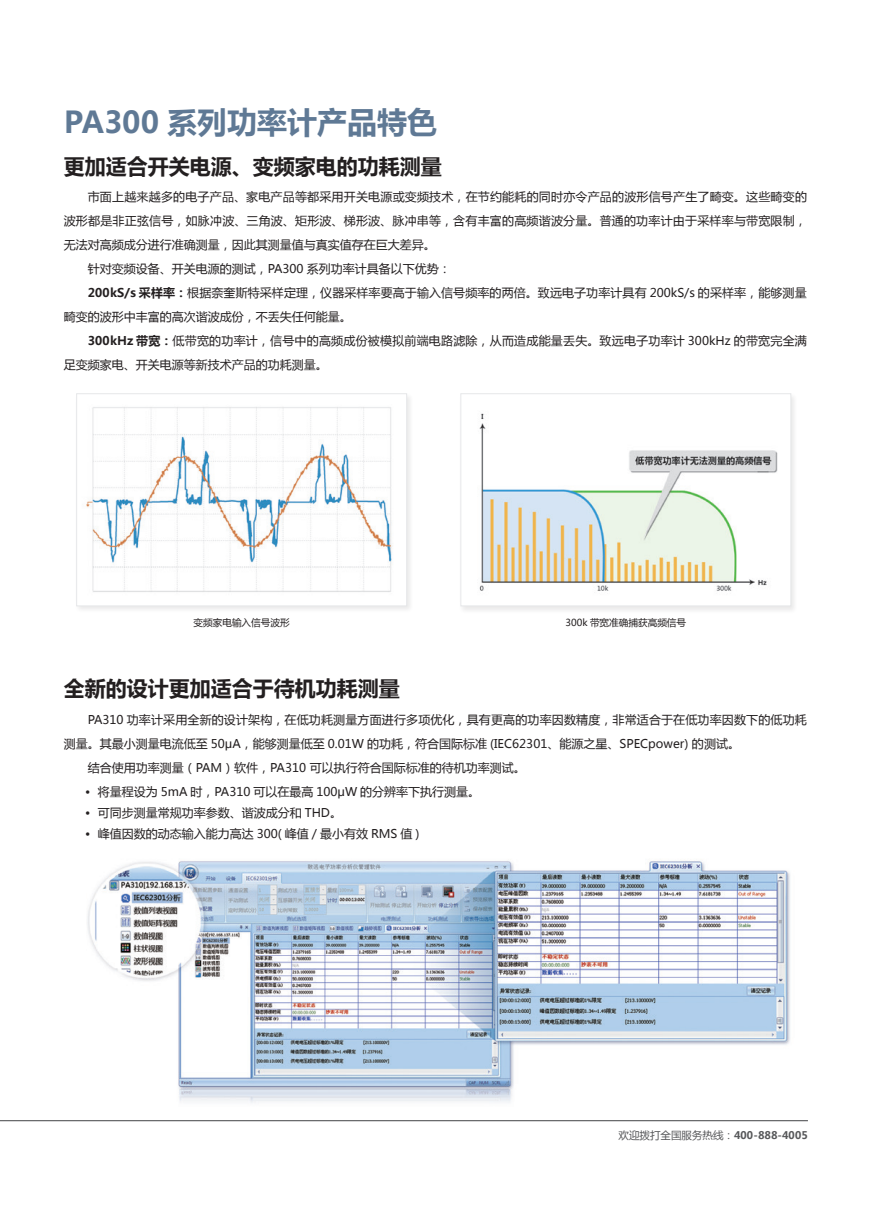
<style>
.page{position:relative;width:893px;height:1212px;background:#fff}
.page>*{position:absolute;margin:0;border:0;box-sizing:border-box;transform-origin:0 0}
.t1{font:700 30px "Microsoft Ya Hei";color:#5f7995}
.t2{font:700 21px "Microsoft Ya Hei";color:#231f20}
.t3{font:12px "Microsoft Ya Hei";color:#231f20}
.t4{font:12px "Microsoft Ya Hei";letter-spacing:.02em;color:#231f20}
.t5{font:700 10.5px "Microsoft Ya Hei";color:#57585a}
.t6{font:9.6px "Microsoft Ya Hei";color:#231f20}
.s1{font-weight:700}
.s2{font-weight:400}
</style>
<div class="page">
<img style="left:87px;top:861px;width:703px;height:242px">
<hr style="left:0;top:1120px;width:808px;height:1px;background:#57585a">
<div style="left:74px;top:392px;width:340px;height:222px;background:#231f20;opacity:.1"></div>
<img style="left:86px;top:407px;width:306px;height:185px">
<div style="left:458px;top:393px;width:340px;height:221px;background:#f2f2f2"></div>
<img style="left:463px;top:396px;width:326px;height:208px">
<div style="left:461px;top:394px;width:330px;height:212px;border:1px solid #e6e7e9"></div>
<h1 class="t1" style="left:64px;top:101px;width:375px">PA300 系列功率计产品特色</h1>
<h2 class="t2" style="left:64px;top:151px;width:380px">更加适合开关电源、变频家电的功耗测量</h2>
<p class="t3" style="left:88px;top:189px;width:721px">市面上越来越多的电子产品、家电产品等都采用开关电源或变频技术，在节约能耗的同时亦令产品的波形信号产生了畸变。这些畸变的</p>
<p class="t4" style="left:64px;top:213px;width:745px">波形都是非正弦信号，如脉冲波、三角波、矩形波、梯形波、脉冲串等，含有丰富的高频谐波分量。普通的功率计由于采样率与带宽限制，</p>
<p class="t3" style="left:64px;top:237px;width:374px">无法对高频成分进行准确测量，因此其测量值与真实值存在巨大差异。</p>
<p class="t3" style="left:88px;top:261px;width:364px">针对变频设备、开关电源的测试，PA300 系列功率计具备以下优势：</p>
<p class="t3" style="left:88px;top:285px;width:720px"><span class="s1">200kS/s 采样率：</span>根据奈奎斯特采样定理，仪器采样率要高于输入信号频率的两倍。致远电子功率计具有 200kS/s 的采样率，能够测量</p>
<p class="t3" style="left:64px;top:309px;width:289px">畸变的波形中丰富的高次谐波成份，不丢失任何能量。</p>
<p class="t4" style="left:88px;top:333px;width:721px"><span class="s1">300kHz 带宽：</span>低带宽的功率计，信号中的高频成份被模拟前端电路滤除，从而造成能量丢失。致远电子功率计 300kHz 的带宽完全满</p>
<p class="t3" style="left:64px;top:357px;width:265px">足变频家电、开关电源等新技术产品的功耗测量。</p>
<p class="t6" style="left:194px;top:616px;width:98px">变频家电输入信号波形</p>
<p class="t6" style="left:565px;top:616px;width:122px">300k 带宽准确捕获高频信号</p>
<h2 class="t2" style="left:64px;top:674px;width:337px">全新的设计更加适合于待机功耗测量</h2>
<p class="t3" style="left:88px;top:711px;width:721px">PA310 功率计采用全新的设计架构，在低功耗测量方面进行多项优化，具有更高的功率因数精度，非常适合于在低功率因数下的低功耗</p>
<p class="t3" style="left:64px;top:735px;width:678px">测量。其最小测量电流低至 50μA，能够测量低至 0.01W 的功耗，符合国际标准 (IEC62301、能源之星、SPECpower) 的测试。</p>
<p class="t3" style="left:88px;top:759px;width:439px">结合使用功率测量（PAM）软件，PA310 可以执行符合国际标准的待机功率测试。</p>
<p class="t3" style="left:85px;top:783px;width:397px">• 将量程设为 5mA 时，PA310 可以在最高 100μW 的分辨率下执行测量。</p>
<p class="t3" style="left:85px;top:804px;width:259px">• 可同步测量常规功率参数、谐波成分和 THD。</p>
<p class="t3" style="left:85px;top:825px;width:336px">• 峰值因数的动态输入能力高达 300( 峰值 / 最小有效 RMS 值 )</p>
<p class="t5" style="left:618px;top:1127px;width:191px"><span class="s2">欢迎拨打全国服务热线：</span>400-888-4005</p>
</div>
